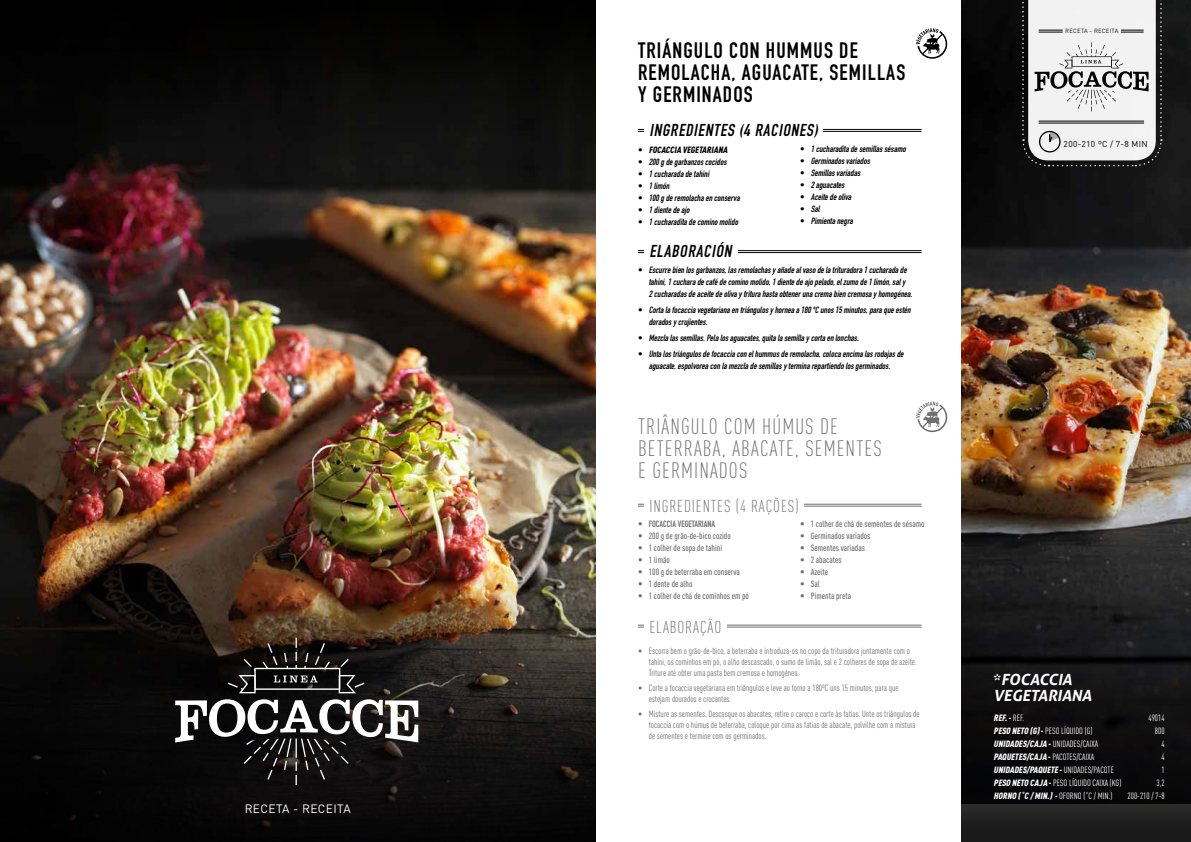
<style>
.page{position:relative;width:1191px;height:842px;background:#fff}
.page>*{position:absolute;margin:0;border:0;box-sizing:border-box;transform-origin:0 0}
.t1{font:700 22px/22px "DIN Condensed";letter-spacing:.05em;color:#000}
.t2{font:300 22px/22px "DIN Cond";letter-spacing:.05em;color:#706f6f}
.t3{font:italic 700 17px "DIN Condensed";color:#000}
.t4{font:300 17px "DIN Cond";letter-spacing:.05em;color:#706f6f}
.t5{font:italic 700 15.4px/16px "Aller";color:#fff}
.t6{font:12px "DIN";letter-spacing:.03em;color:#fff}
.t7{font:italic 700 9px/12px "DIN Condensed";color:#000}
.t8{font:9px/11px "DIN Cond";color:#706f6f}
.t9{font:500 9px "DIN Cond";color:#706f6f}
.t10{font:9px "DIN Cond";color:#fff}
.t11{font:italic 900 9px "DIN Cond";color:#fff}
.t12{font:700 9px "DIN Condensed";color:#706f6f}
.t13{font:italic 900 9px "DIN Cond";color:#000}
.t14{font:8.5px "DIN";letter-spacing:.03em;color:#000}
.t15{font:6px "DIN";letter-spacing:.03em;color:#000}
.s1{font-family:"DIN Condensed";font-weight:700;font-style:normal}
.s2{font-style:normal}
.s3{font-family:"DIN Condensed";font-weight:700}
.s4{font-weight:400;font-style:normal}
.s5{font-weight:900;font-style:italic}
.s6{font-weight:900}
</style>
<div class="page">
<img style="left:961px;top:0;width:230px;height:490px">
<img style="left:0;top:170px;width:595px;height:391px">
<img style="left:0;top:561px;width:595px;height:170px">
<div style="left:0;top:0;width:595px;height:170px;background:#070707"></div>
<hr style="left:638px;top:250px;width:283px;height:1px;background:#000">
<hr style="left:638px;top:252px;width:283px;height:1px;background:#000">
<div style="left:644px;top:240px;width:94px;height:22px;background:#fff"></div>
<hr style="left:638px;top:625px;width:283px;height:1px;background:#706f6f">
<hr style="left:638px;top:627px;width:283px;height:1px;background:#706f6f">
<div style="left:644px;top:615px;width:82px;height:22px;background:#fff"></div>
<div style="left:0;top:731px;width:595px;height:111px;background:linear-gradient(to right,#030303,#100f0f)"></div>
<svg style="left:961px;top:490px;width:230px;height:352px;background:#1f1d1d"></svg>
<svg style="left:1021px;top:0;width:141px;height:167px"></svg>
<svg style="left:916px;top:28px;width:31px;height:31px"></svg>
<svg style="left:916px;top:402px;width:31px;height:30px"></svg>
<hr style="left:638px;top:504px;width:283px;height:1px;background:#706f6f">
<hr style="left:638px;top:506px;width:283px;height:1px;background:#706f6f">
<div style="left:644px;top:494px;width:160px;height:22px;background:#fff"></div>
<hr style="left:638px;top:129px;width:283px;height:1px;background:#000">
<hr style="left:638px;top:131px;width:283px;height:1px;background:#000">
<div style="left:644px;top:119px;width:178px;height:22px;background:#fff"></div>
<svg style="left:175px;top:638px;width:243px;height:147px;background:#32302f"></svg>
<h3 class="t6" style="left:245px;top:802px;width:108px">RECETA - RECEITA</h3>
<h1 class="t1" style="left:638px;top:39px;width:269px">TRIÁNGULO CON HUMMUS DE<br>REMOLACHA, AGUACATE, SEMILLAS<br>Y GERMINADOS</h1>
<h2 class="t3" style="left:649px;top:119px;width:174px">INGREDIENTES (4 RACIONES)</h2>
<p class="t13" style="left:638px;top:144px;width:93px"><span class="s1">•</span> FOCACCIA VEGETARIANA</p>
<p class="t7" style="left:638px;top:156px;width:92px"><span class="s2">•</span> 200gdegarbanzoscocidos</p>
<p class="t7" style="left:638px;top:168px;width:75px"><span class="s2">•</span> 1cucharadadetahini</p>
<p class="t7" style="left:638px;top:180px;width:35px"><span class="s2">•</span> 1limón</p>
<p class="t7" style="left:638px;top:192px;width:105px"><span class="s2">•</span> 100gderemolachaenconserva</p>
<p class="t7" style="left:638px;top:204px;width:55px"><span class="s2">•</span> 1dientedeajo</p>
<p class="t7" style="left:638px;top:216px;width:104px"><span class="s2">•</span> 1cucharaditadecominomolido</p>
<h2 class="t3" style="left:649px;top:240px;width:87px">ELABORACIÓN</h2>
<p class="t7" style="left:800px;top:143px;width:109px"><span class="s2">•</span> 1cucharaditadesemillassésamo</p>
<p class="t7" style="left:800px;top:155px;width:74px"><span class="s2">•</span> Germinadosvariados</p>
<p class="t7" style="left:800px;top:167px;width:64px"><span class="s2">•</span> Semillasvariadas</p>
<p class="t7" style="left:800px;top:179px;width:48px"><span class="s2">•</span> 2aguacates</p>
<p class="t7" style="left:800px;top:191px;width:55px"><span class="s2">•</span> Aceitedeoliva</p>
<p class="t7" style="left:800px;top:203px;width:23px"><span class="s2">•</span> Sal</p>
<p class="t7" style="left:800px;top:215px;width:57px"><span class="s2">•</span> Pimientanegra</p>
<p class="t7" style="left:649px;top:264px;width:267px;text-indent:-11px"><span class="s2">•</span> Escurrebienlosgarbanzos,lasremolachasyañadealvasodelatrituradora1cucharadade tahini,1cucharadecafédecominomolido,1dientedeajopelado,elzumode1limón,saly<br>2cucharadasdeaceitedeolivaytriturahastaobtenerunacremabiencremosayhomogénea.</p>
<p class="t7" style="left:649px;top:304px;width:266px;text-indent:-11px"><span class="s2">•</span> Cortalafocacciavegetarianaentriángulosyhorneaa180ºCunos15minutos,paraqueestén doradosycrujientes.</p>
<p class="t7" style="left:638px;top:332px;width:224px"><span class="s2">•</span> Mezclalassemillas.Pelalosaguacates,quitalasemillaycortaenlonchas.</p>
<p class="t7" style="left:638px;top:348px;width:269px;text-align:center"><span class="s2">•</span> Untalostriángulosdefocacciaconelhummusderemolacha,colocaencimalasrodajasde aguacate,espolvoreaconlamezcladesemillasyterminarepartiendolosgerminados.</p>
<h1 class="t2" style="left:638px;top:415px;width:245px">TRIÂNGULO COM HÚMUS DE<br>BETERRABA, ABACATE, SEMENTES<br>E GERMINADOS</h1>
<h2 class="t4" style="left:649px;top:496px;width:151px">INGREDIENTES (4 RAÇÕES)</h2>
<p class="t12" style="left:638px;top:518px;width:79px">• FOCACCIA VEGETARIANA</p>
<p class="t9" style="left:638px;top:530px;width:94px"><span class="s3">•</span> 200 g de grão-de-bico cozido</p>
<p class="t9" style="left:638px;top:542px;width:86px"><span class="s3">•</span> 1 colher de sopa de tahini</p>
<p class="t9" style="left:638px;top:554px;width:33px"><span class="s3">•</span> 1 limão</p>
<p class="t9" style="left:638px;top:566px;width:103px"><span class="s3">•</span> 100 g de beterraba em conserva</p>
<p class="t9" style="left:638px;top:578px;width:56px"><span class="s3">•</span> 1 dente de alho</p>
<p class="t9" style="left:638px;top:590px;width:112px"><span class="s3">•</span> 1 colher de chá de cominhos em pó</p>
<h2 class="t4" style="left:649px;top:617px;width:73px">ELABORAÇÃO</h2>
<p class="t9" style="left:800px;top:518px;width:126px"><span class="s3">•</span> 1 colher de chá de sementes de sésamo</p>
<p class="t9" style="left:800px;top:530px;width:72px"><span class="s3">•</span> Germinados variados</p>
<p class="t9" style="left:800px;top:542px;width:66px"><span class="s3">•</span> Sementes variadas</p>
<p class="t9" style="left:800px;top:554px;width:43px"><span class="s3">•</span> 2 abacates</p>
<p class="t9" style="left:800px;top:566px;width:30px"><span class="s3">•</span> Azeite</p>
<p class="t9" style="left:800px;top:578px;width:21px"><span class="s3">•</span> Sal</p>
<p class="t9" style="left:800px;top:590px;width:53px"><span class="s3">•</span> Pimenta preta</p>
<p class="t8" style="left:649px;top:645px;width:269px;text-indent:-11px">• Escorra bem o grão-de-bico, a beterraba e introduza-os no copo da trituradora juntamente com o tahini, os cominhos em pó, o alho descascado, o sumo de limão, sal e 2 colheres de sopa de azeite.<br>Triture até obter uma pasta bem cremosa e homogénea.</p>
<p class="t8" style="left:649px;top:682px;width:251px;text-indent:-11px">• Corte a focaccia vegetariana em triângulos e leve ao forno a 180ºC uns 15 minutos, para que estejam dourados e crocantes.</p>
<p class="t8" style="left:649px;top:708px;width:272px;text-indent:-11px">• Misture as sementes. Descasque os abacates, retire o caroço e corte às fatias. Unte os triângulos de focaccia com o húmus de beterraba, coloque por cima as fatias de abacate, polvilhe com a mistura de sementes e termine com os germinados.</p>
<p class="t15" style="left:1065px;top:27px;width:55px">RECETA - RECEITA</p>
<p class="t14" style="left:1063px;top:138px;width:85px">200-210 ºC / 7-8 MIN</p>
<h3 class="t5" style="left:993px;top:671px;width:103px"><span class="s2">*</span> FOCACCIA<br>VEGETARIANA</h3>
<p class="t11" style="left:993px;top:712px;width:32px">REF.<span class="s2">-</span> <span class="s4">R E F.</span></p>
<p class="t10" style="left:1148px;top:712px;width:18px">49014</p>
<p class="t10" style="left:993px;top:725px;width:100px"><span class="s5">PESO NETO (G)</span><span class="s6">-</span> PESO LÍQUIDO (G)</p>
<p class="t10" style="left:1155px;top:725px;width:11px">800</p>
<p class="t10" style="left:993px;top:738px;width:106px"><span class="s5">UNIDADES/CAJA</span> <span class="s6">-</span> UNIDADES/CAIXA</p>
<p class="t10" style="left:1161px;top:738px;width:5px">4</p>
<p class="t11" style="left:993px;top:751px;width:102px">PAQUETES/CAJA <span class="s2">-</span> <span class="s4">PACOTES/CAIXA</span></p>
<p class="t10" style="left:1161px;top:751px;width:5px">4</p>
<p class="t11" style="left:993px;top:764px;width:122px">UNIDADES/PAQUETE<span class="s2">-</span> <span class="s4">U N I D A D E S / P A C O T E</span></p>
<p class="t10" style="left:1161px;top:764px;width:5px">1</p>
<p class="t10" style="left:993px;top:777px;width:129px"><span class="s5">PESO NETO CAJA</span> <span class="s6">-</span> PESO LÍQUIDO CAIXA (KG)</p>
<p class="t10" style="left:1156px;top:777px;width:10px">3,2</p>
<p class="t10" style="left:993px;top:790px;width:120px"><span class="s5">HORNO (˚C /MIN.)</span> <span class="s6">-</span> OFORNO (˚C / MIN.)</p>
<p class="t10" style="left:1127px;top:790px;width:39px">200-210 / 7-8</p>
</div>
